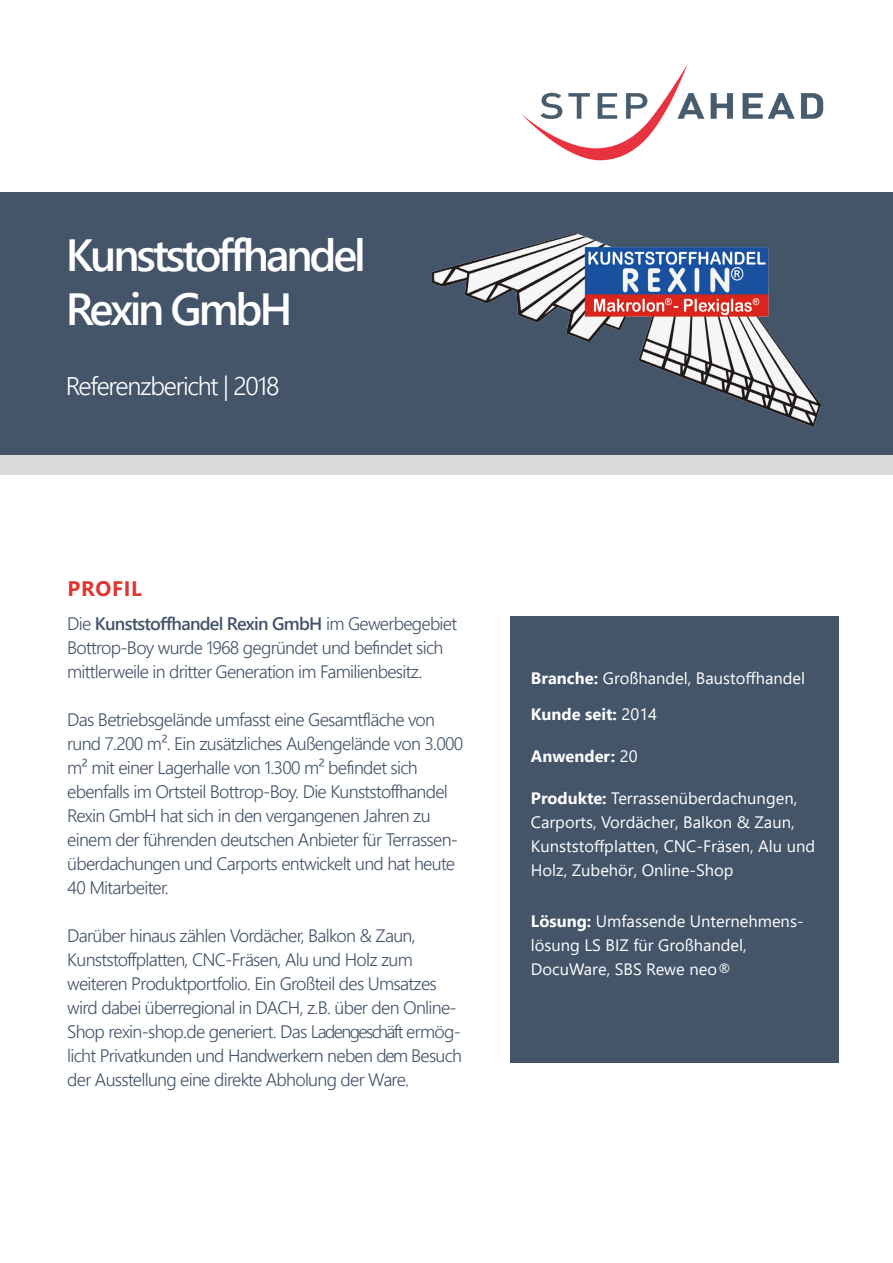
<style>
.page{position:relative;width:893px;height:1263px;background:#fff}
.page>*{position:absolute;margin:0;border:0;box-sizing:border-box;transform-origin:0 0}
.t1{font:600 45px/54px "Segoe UI";letter-spacing:-.07em;color:#fff}
.t2{font:300 25.5px "Segoe UI";letter-spacing:-.05em;color:#fff}
.t3{font:700 21px "Segoe UI";letter-spacing:.035em;color:#de3831}
.t4{font:300 18px/24px "Segoe UI";letter-spacing:-.04em;color:#445469}
.t5{font:16.5px/24px "Segoe UI";color:#fff}
.t6{font:700 16.5px "Segoe UI";color:#fff}
.s1{font-weight:600}
.s2{font-weight:700}
.s3{font-weight:400}
</style>
<div class="page">
<img style="left:522px;top:64px;width:302px;height:97px">
<div style="left:0;top:192px;width:893px;height:263px;background:#445469"></div>
<img style="left:432px;top:234px;width:389px;height:192px">
<div style="left:510px;top:617px;width:329px;height:446px;background:#445469"></div>
<div style="left:0;top:455px;width:893px;height:19px;background:#dadada"></div>
<p class="t1" style="left:66px;top:224px;width:301px">Kunststoffhandel<br>Rexin GmbH</p>
<p class="t2" style="left:66px;top:362px;width:215px">Referenzbericht | 2018</p>
<p class="t3" style="left:68px;top:568px;width:76px">PROFIL</p>
<p class="t4" style="left:67px;top:609px;width:391px">Die <span class="s1">Kunststoffhandel Rexin GmbH</span> im Gewerbegebiet<br>Bottrop-Boy wurde 1968 gegründet und befindet sich mittlerweile in dritter Generation im Familienbesitz.</p>
<p class="t4" style="left:67px;top:705px;width:398px">Das Betriebsgelände umfasst eine Gesamtfläche von rund 7.200 m². Ein zusätzliches Außengelände von 3.000 m² mit einer Lagerhalle von 1.300 m² befindet sich</p>
<p class="t4" style="left:67px;top:777px;width:392px">ebenfalls im Ortsteil Bottrop-Boy. Die Kunststoffhandel Rexin GmbH hat sich in den vergangenen Jahren zu einem der führenden deutschen Anbieter für Terrassen&shy;überdachungen und Carports entwickelt und hat heute 40 Mitarbeiter.</p>
<p class="t4" style="left:67px;top:921px;width:350px">Darüber hinaus zählen Vordächer, Balkon &amp; Zaun,</p>
<p class="t4" style="left:67px;top:945px;width:347px">Kunststoffplatten, CNC-Fräsen, Alu und Holz zum</p>
<p class="t4" style="left:67px;top:969px;width:396px">weiteren Produktportfolio. Ein Großteil des Umsatzes wird dabei überregional in DACH, z.B. über den Online-Shop rexin-shop.de generiert. Das Ladengeschäft ermög&shy;licht Privatkunden und Handwerkern neben dem Besuch der Ausstellung eine direkte Abholung der Ware.</p>
<p class="t5" style="left:531px;top:665px;width:276px"><span class="s2">Branche:</span> Großhandel, Baustoffhandel</p>
<p class="t6" style="left:531px;top:698px;width:128px">Kunde seit: <span class="s3">2014</span></p>
<p class="t6" style="left:531px;top:740px;width:108px">Anwender: <span class="s3">20</span></p>
<p class="t5" style="left:531px;top:785px;width:286px"><span class="s2">Produkte:</span> Terrassenüberdachungen, Carports, Vordächer, Balkon &amp; Zaun, Kunststoffplatten, CNC-Fräsen, Alu und Holz, Zubehör, Online-Shop</p>
<p class="t5" style="left:531px;top:908px;width:274px"><span class="s2">Lösung:</span> Umfassende Unternehmens&shy;lösung LS BIZ für Großhandel,</p>
<p class="t5" style="left:531px;top:956px;width:202px">DocuWare, SBS Rewe neo®</p>
</div>
